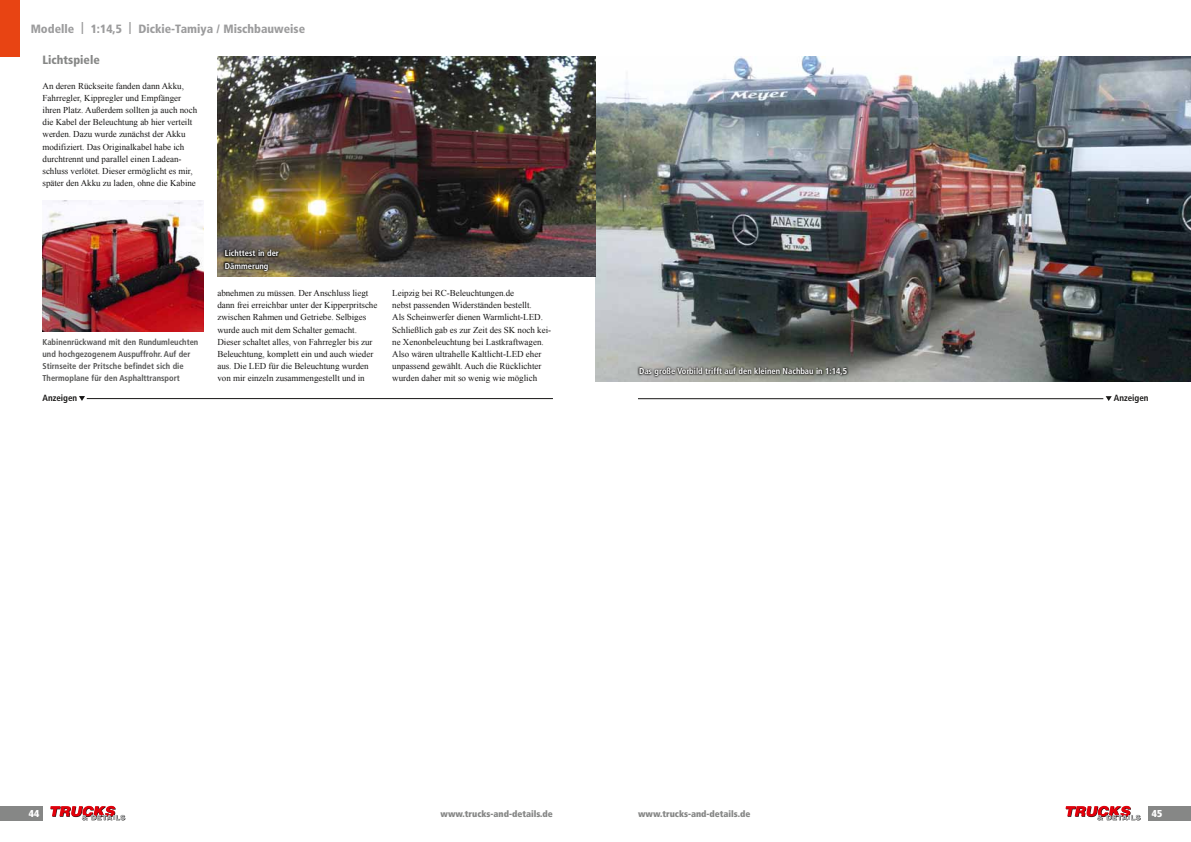
<style>
.page{position:relative;width:1191px;height:842px;background:#fff}
.page>*{position:absolute;margin:0;border:0;box-sizing:border-box;transform-origin:0 0}
.t1{font:900 condensed 12px "Frutiger";color:#9c9c9d}
.t2{font:900 condensed 12px "Frutiger";color:#868786}
.t3{font:900 condensed 10px "Frutiger";color:#fff}
.t4{font:9px/12.2px "Times New Roman";letter-spacing:-.005em;color:#181716}
.t5{font:900 condensed 9px "Frutiger";color:#868786}
.t6{font:700 condensed 9px "Frutiger";color:#181716}
.t7{font:700 condensed 8.5px/12.2px "Frutiger";color:#565655}
.t8{font:700 condensed 8.5px/12.2px "Frutiger";color:#fff}
</style>
<div class="page">
<div style="left:0;top:0;width:20px;height:57px;background:#e84413"></div>
<div style="left:0;top:806px;width:43px;height:14px;background:#868786"></div>
<svg style="left:50px;top:806px;width:75px;height:14px"></svg>
<div style="left:1148px;top:806px;width:43px;height:14px;background:#868786"></div>
<svg style="left:1065px;top:806px;width:75px;height:14px"></svg>
<img style="left:595px;top:57px;width:596px;height:324px">
<img style="left:217px;top:57px;width:378px;height:219px">
<img style="left:43px;top:201px;width:160px;height:130px">
<svg style="left:223px;top:248px;width:58px;height:25px"></svg>
<svg style="left:637px;top:365px;width:211px;height:13px;background:#6f706b"></svg>
<hr style="left:638px;top:398px;width:465px;height:1px;background:#181716">
<svg style="left:1105px;top:396px;width:6px;height:5px"></svg>
<hr style="left:87px;top:398px;width:466px;height:1px;background:#181716">
<svg style="left:79px;top:396px;width:6px;height:5px"></svg>
<h1 class="t1" style="left:31px;top:21px;width:276px">Modelle | 1:14,5 | Dickie-Tamiya / Mischbauweise</h1>
<h1 class="t2" style="left:43px;top:53px;width:59px">Lichtspiele</h1>
<p class="t4" style="left:43px;top:79px;width:156px">An deren Rückseite fanden dann Akku, Fahrregler, Kippregler und Empfänger ihren Platz. Außerdem sollten ja auch noch die Kabel der Beleuchtung ab hier verteilt werden. Dazu wurde zunächst der Akku modifiziert. Das Originalkabel habe ich durchtrennt und parallel einen Ladean&shy;schluss verlötet. Dieser ermöglicht es mir, später den Akku zu laden, ohne die Kabine</p>
<p class="t7" style="left:43px;top:336px;width:157px">Kabinenrückwand mit den Rundumleuchten und hochgezogenem Auspuffrohr. Auf der Stirnseite der Pritsche befindet sich die Thermoplane für den Asphalttransport</p>
<p class="t8" style="left:225px;top:247px;width:55px">Lichttest in der<br>Dämmerung</p>
<p class="t4" style="left:217px;top:287px;width:162px">abnehmen zu müssen. Der Anschluss liegt dann frei erreichbar unter der Kipperpritsche zwischen Rahmen und Getriebe. Selbiges wurde auch mit dem Schalter gemacht.<br>Dieser schaltet alles, von Fahrregler bis zur Beleuchtung, komplett ein und auch wieder aus. Die LED für die Beleuchtung wurden von mir einzeln zusammengestellt und in</p>
<p class="t4" style="left:392px;top:287px;width:160px">Leipzig bei RC-Beleuchtungen.de<br>nebst passenden Widerständen bestellt.<br>Als Scheinwerfer dienen Warmlicht-LED.<br>Schließlich gab es zur Zeit des SK noch kei&shy;ne Xenonbeleuchtung bei Lastkraftwagen.<br>Also wären ultrahelle Kaltlicht-LED eher unpassend gewählt. Auch die Rücklichter wurden daher mit so wenig wie möglich</p>
<p class="t8" style="left:639px;top:365px;width:210px">Das große Vorbild trifft auf den kleinen Nachbau in 1:14,5</p>
<p class="t6" style="left:43px;top:392px;width:36px">Anzeigen</p>
<p class="t6" style="left:1113px;top:393px;width:36px">Anzeigen</p>
<p class="t3" style="left:29px;top:807px;width:12px">44</p>
<p class="t5" style="left:440px;top:808px;width:114px">www.trucks-and-details.de</p>
<p class="t5" style="left:638px;top:808px;width:114px">www.trucks-and-details.de</p>
<p class="t3" style="left:1152px;top:807px;width:12px">45</p>
</div>
